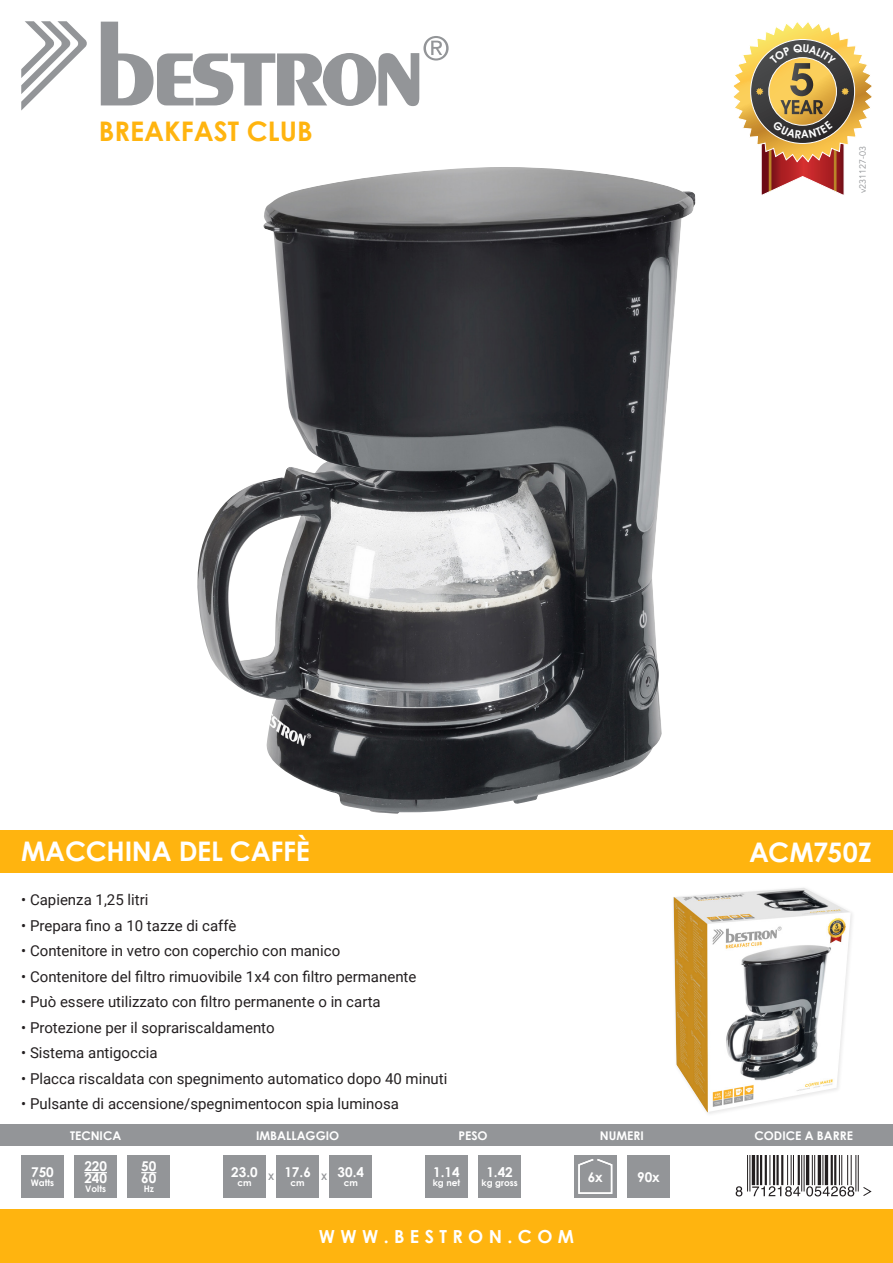
<style>
.page{position:relative;width:893px;height:1263px;background:#fff}
.page>*{position:absolute;margin:0;border:0;box-sizing:border-box;transform-origin:0 0}
.Alineastijl_1{font:700 27px "Century Gothic";letter-spacing:-.01em;color:#fff}
.t1{font:700 27px "Century Gothic";color:#ffb40f}
.t2{font:700 18px "Century Gothic";letter-spacing:.3em;color:#fff}
.Alineastijl_1-2{font:15px "Roboto";color:#231f20}
.t3{font:700 13.5px "Century Gothic";color:#fff}
.t4{font:700 12px "Century Gothic";color:#fff}
.t5{font:700 9px "Century Gothic";color:#fff}
.t6{font:9px "Avenir LT Std";color:#939598}
.t7{font:700 9px "Century Gothic";color:#939598}
</style>
<div class="page">
<svg style="left:101px;top:22px;width:348px;height:84px"></svg>
<svg style="left:21px;top:21px;width:66px;height:90px"></svg>
<div style="left:0;top:1210px;width:893px;height:53px;background:#ffb40f"></div>
<div style="left:0;top:1125px;width:893px;height:21px;background:#939598"></div>
<div style="left:0;top:830px;width:893px;height:43px;background:#ffb40f"></div>
<img style="left:197px;top:167px;width:499px;height:647px">
<img style="left:673px;top:888px;width:178px;height:224px">
<div style="left:223px;top:1155px;width:43px;height:43px;background:#939598"></div>
<div style="left:276px;top:1155px;width:43px;height:43px;background:#939598"></div>
<div style="left:330px;top:1155px;width:42px;height:43px;background:#939598"></div>
<div style="left:425px;top:1155px;width:43px;height:43px;background:#939598"></div>
<div style="left:478px;top:1155px;width:43px;height:43px;background:#939598"></div>
<div style="left:574px;top:1155px;width:43px;height:43px;background:#939598"></div>
<div style="left:627px;top:1155px;width:43px;height:43px;background:#939598"></div>
<svg style="left:578px;top:1159px;width:35px;height:35px"></svg>
<svg style="left:737px;top:1155px;width:135px;height:42px"></svg>
<hr style="left:749px;top:1155px;width:1px;height:36px;background:#231f20">
<hr style="left:747px;top:1155px;width:1px;height:36px;background:#231f20">
<hr style="left:752px;top:1155px;width:3px;height:30px;background:#231f20">
<hr style="left:765px;top:1155px;width:2px;height:30px;background:#231f20">
<hr style="left:760px;top:1155px;width:2px;height:30px;background:#231f20">
<hr style="left:756px;top:1155px;width:3px;height:30px;background:#231f20">
<hr style="left:769px;top:1155px;width:1px;height:30px;background:#231f20">
<hr style="left:781px;top:1155px;width:2px;height:30px;background:#231f20">
<hr style="left:776px;top:1155px;width:3px;height:30px;background:#231f20">
<hr style="left:773px;top:1155px;width:2px;height:30px;background:#231f20">
<hr style="left:793px;top:1155px;width:1px;height:30px;background:#231f20">
<hr style="left:791px;top:1155px;width:1px;height:30px;background:#231f20">
<hr style="left:787px;top:1155px;width:1px;height:30px;background:#231f20">
<hr style="left:798px;top:1155px;width:2px;height:30px;background:#231f20">
<hr style="left:804px;top:1155px;width:1px;height:36px;background:#231f20">
<hr style="left:801px;top:1155px;width:1px;height:36px;background:#231f20">
<hr style="left:806px;top:1155px;width:3px;height:30px;background:#231f20">
<hr style="left:814px;top:1155px;width:1px;height:30px;background:#231f20">
<hr style="left:812px;top:1155px;width:1px;height:30px;background:#231f20">
<hr style="left:818px;top:1155px;width:3px;height:30px;background:#231f20">
<hr style="left:822px;top:1155px;width:1px;height:30px;background:#231f20">
<hr style="left:825px;top:1155px;width:3px;height:30px;background:#231f20">
<hr style="left:834px;top:1155px;width:2px;height:30px;background:#231f20">
<hr style="left:831px;top:1155px;width:2px;height:30px;background:#231f20">
<hr style="left:858px;top:1155px;width:1px;height:36px;background:#231f20">
<hr style="left:855px;top:1155px;width:1px;height:36px;background:#231f20">
<hr style="left:851px;top:1155px;width:1px;height:30px;background:#231f20">
<hr style="left:847px;top:1155px;width:1px;height:30px;background:#231f20">
<hr style="left:841px;top:1155px;width:1px;height:30px;background:#231f20">
<hr style="left:839px;top:1155px;width:1px;height:30px;background:#231f20">
<svg style="left:736px;top:1186px;width:6px;height:10px"></svg>
<svg style="left:752px;top:1186px;width:48px;height:10px"></svg>
<svg style="left:806px;top:1186px;width:48px;height:10px"></svg>
<svg style="left:862px;top:1186px;width:9px;height:10px"></svg>
<div style="left:128px;top:1155px;width:42px;height:43px;background:#939598"></div>
<div style="left:21px;top:1155px;width:43px;height:43px;background:#939598"></div>
<div style="left:74px;top:1155px;width:43px;height:43px;background:#939598"></div>
<svg style="left:141px;top:1172px;width:15px;height:1px"></svg>
<svg style="left:84px;top:1172px;width:23px;height:1px"></svg>
<svg style="left:733px;top:22px;width:139px;height:173px"></svg>
<p class="t1" style="left:99px;top:111px;width:215px">BREAKFAST CLUB</p>
<p class="Alineastijl_1" style="left:21px;top:831px;width:290px">MACCHINA DEL CAFFÈ</p>
<p class="Alineastijl_1-2" style="left:21px;top:889px;width:129px">• Capienza 1,25 litri</p>
<p class="Alineastijl_1-2" style="left:21px;top:915px;width:217px">• Prepara fino a 10 tazze di caffè</p>
<p class="Alineastijl_1-2" style="left:21px;top:940px;width:321px">• Contenitore in vetro con coperchio con manico</p>
<p class="Alineastijl_1-2" style="left:21px;top:966px;width:397px">• Contenitore del filtro rimuovibile 1x4 con filtro permanente</p>
<p class="Alineastijl_1-2" style="left:21px;top:991px;width:361px">• Può essere utilizzato con filtro permanente o in carta</p>
<p class="Alineastijl_1-2" style="left:21px;top:1017px;width:255px">• Protezione per il soprariscaldamento</p>
<p class="Alineastijl_1-2" style="left:21px;top:1042px;width:138px">• Sistema antigoccia</p>
<p class="Alineastijl_1-2" style="left:21px;top:1068px;width:428px">• Placca riscaldata con spegnimento automatico dopo 40 minuti</p>
<p class="Alineastijl_1-2" style="left:21px;top:1093px;width:379px">• Pulsante di accensione/spegnimentocon spia luminosa</p>
<p class="t6" style="left:857px;top:193px;width:49px;rotate:-90deg">v231127-03</p>
<p class="Alineastijl_1" style="left:749px;top:831px;width:124px">ACM750Z</p>
<p class="t3" style="left:31px;top:1162px;width:24px">750</p>
<p class="t5" style="left:31px;top:1176px;width:25px">Watts</p>
<p class="t4" style="left:70px;top:1126px;width:53px">TECNICA</p>
<p class="t4" style="left:256px;top:1126px;width:85px">IMBALLAGGIO</p>
<p class="t4" style="left:458px;top:1126px;width:31px">PESO</p>
<p class="t4" style="left:600px;top:1126px;width:45px">NUMERI</p>
<p class="t4" style="left:754px;top:1126px;width:100px">CODICE A BARRE</p>
<p class="t3" style="left:84px;top:1156px;width:24px">220</p>
<p class="t3" style="left:84px;top:1168px;width:24px">240</p>
<p class="t5" style="left:85px;top:1182px;width:22px">Volts</p>
<p class="t3" style="left:141px;top:1156px;width:17px">50</p>
<p class="t3" style="left:141px;top:1168px;width:17px">60</p>
<p class="t5" style="left:144px;top:1182px;width:12px">Hz</p>
<p class="t3" style="left:231px;top:1162px;width:28px">23.0</p>
<p class="t7" style="left:268px;top:1170px;width:8px">X</p>
<p class="t7" style="left:321px;top:1170px;width:8px">X</p>
<p class="t5" style="left:237px;top:1176px;width:16px">cm</p>
<p class="t3" style="left:284px;top:1162px;width:28px">17.6</p>
<p class="t5" style="left:291px;top:1176px;width:16px">cm</p>
<p class="t3" style="left:338px;top:1162px;width:28px">30.4</p>
<p class="t5" style="left:344px;top:1176px;width:16px">cm</p>
<p class="t3" style="left:433px;top:1162px;width:28px">1.14</p>
<p class="t5" style="left:433px;top:1176px;width:29px">kg net</p>
<p class="t3" style="left:486px;top:1162px;width:28px">1.42</p>
<p class="t5" style="left:482px;top:1176px;width:38px">kg gross</p>
<p class="t3" style="left:588px;top:1167px;width:17px">6x</p>
<p class="t3" style="left:637px;top:1167px;width:24px">90x</p>
<p class="t2" style="left:319px;top:1223px;width:257px">WWW.BESTRON.COM</p>
</div>
